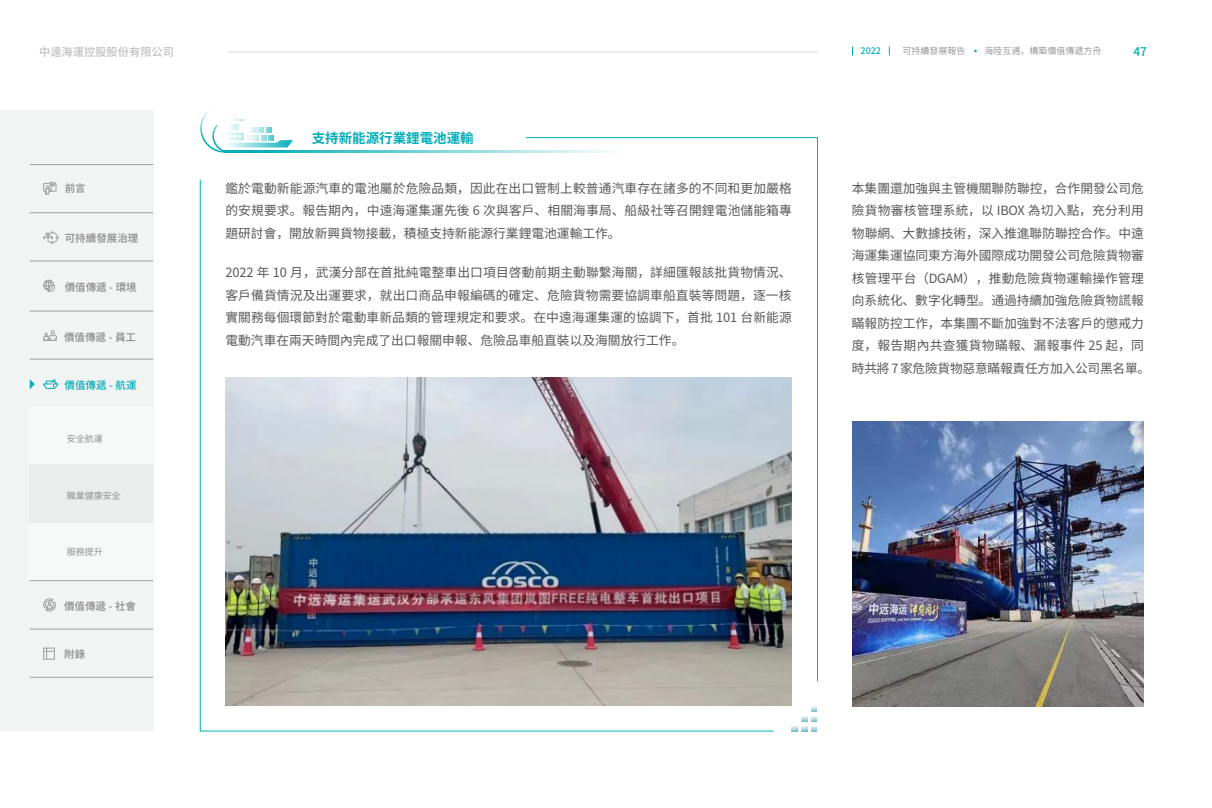
<style>
.page{position:relative;width:1212px;height:808px;background:#fff}
.page>*{position:absolute;margin:0;border:0;box-sizing:border-box;transform-origin:0 0}
.t1{font:700 13.5px "Source Han Sans SC";color:#00adb8}
.t2{font:12.75px/22.5px "Source Han Sans SC";color:#595757;text-align:justify}
.t3{font:500 12px "Source Han Sans SC";color:#00adb8}
.t4{font:500 11.25px "Source Han Sans SC";color:#bfc0c0}
.t5{font:500 10.5px "Source Han Sans SC";color:#898989}
.t6{font:500 10.5px "Source Han Sans SC";color:#00adb8}
.t7{font:300 9px "Source Han Sans SC";color:#727171}
.t8{font:9px "Source Han Sans SC";color:#898989}
.t9{font:500 9px "Source Han Sans SC";color:#00adb8}
</style>
<div class="page">
<div style="left:0;top:110px;width:153px;height:621px;background:#f2f3f3"></div>
<div style="left:30px;top:407px;width:123px;height:58px;background:#f7f8f8"></div>
<div style="left:30px;top:523px;width:123px;height:57px;background:#f7f8f8"></div>
<div style="left:30px;top:465px;width:123px;height:58px;background:#ebecec"></div>
<hr style="left:30px;top:164px;width:123px;height:1px;background:#9fa0a0">
<hr style="left:30px;top:580px;width:123px;height:1px;background:#9fa0a0">
<hr style="left:30px;top:629px;width:123px;height:1px;background:#9fa0a0">
<hr style="left:30px;top:677px;width:123px;height:1px;background:#9fa0a0">
<svg style="left:43px;top:182px;width:13px;height:13px"></svg>
<svg style="left:43px;top:598px;width:13px;height:14px"></svg>
<hr style="left:30px;top:261px;width:123px;height:1px;background:#9fa0a0">
<svg style="left:43px;top:280px;width:12px;height:13px"></svg>
<hr style="left:30px;top:311px;width:123px;height:1px;background:#9fa0a0">
<hr style="left:30px;top:359px;width:123px;height:1px;background:#9fa0a0">
<svg style="left:43px;top:380px;width:15px;height:9px"></svg>
<svg style="left:30px;top:379px;width:5px;height:10px"></svg>
<svg style="left:43px;top:330px;width:14px;height:11px"></svg>
<hr style="left:30px;top:212px;width:123px;height:1px;background:#9fa0a0">
<svg style="left:43px;top:230px;width:17px;height:15px"></svg>
<div style="left:43px;top:648px;width:12px;height:11px;border:1px solid #9fa0a0"></div>
<svg style="left:44px;top:648px;width:11px;height:11px"></svg>
<hr style="left:228px;top:52px;width:591px;height:1px;background:#dcdddd">
<svg style="left:200px;top:111px;width:93px;height:42px"></svg>
<hr style="left:224px;top:150px;width:399px;height:3px;background:#00adb8">
<svg style="left:525px;top:137px;width:293px;height:545px"></svg>
<svg style="left:199px;top:179px;width:575px;height:553px"></svg>
<img style="left:225px;top:377px;width:567px;height:328px">
<img style="left:852px;top:421px;width:292px;height:285px">
<svg style="left:792px;top:706px;width:25px;height:25px"></svg>
<p class="t4" style="left:39px;top:45px;width:136px">中遠海運控股股份有限公司</p>
<p class="t9" style="left:860px;top:46px;width:22px">2022</p>
<p class="t7" style="left:902px;top:46px;width:64px">可持續發展報告</p>
<p class="t7" style="left:984px;top:46px;width:118px">海陸互通，構築價值傳遞方舟</p>
<p class="t3" style="left:1133px;top:45px;width:15px">47</p>
<p class="t5" style="left:65px;top:182px;width:22px">前言</p>
<p class="t5" style="left:65px;top:232px;width:75px">可持續發展治理</p>
<p class="t5" style="left:65px;top:281px;width:73px">價值傳遞 - 環境</p>
<p class="t5" style="left:64px;top:331px;width:73px">價值傳遞 - 員工</p>
<p class="t6" style="left:65px;top:379px;width:73px">價值傳遞 - 航運</p>
<p class="t8" style="left:67px;top:434px;width:37px">安全航運</p>
<p class="t8" style="left:67px;top:490px;width:55px">職業健康安全</p>
<p class="t8" style="left:67px;top:546px;width:37px">服務提升</p>
<p class="t5" style="left:64px;top:600px;width:73px">價值傳遞 - 社會</p>
<p class="t5" style="left:64px;top:649px;width:22px">附錄</p>
<p class="t1" style="left:312px;top:130px;width:163px">支持新能源行業鋰電池運輸</p>
<p class="t2" style="left:225px;top:177px;width:568px">鑑於電動新能源汽車的電池屬於危險品類，因此在出口管制上較普通汽車存在諸多的不同和更加嚴格的安規要求。報告期內，中遠海運集運先後 6 次與客戶、相關海事局、船級社等召開鋰電池儲能箱專題研討會，開放新興貨物接載，積極支持新能源行業鋰電池運輸工作。</p>
<p class="t2" style="left:225px;top:262px;width:568px">2022 年 10 月，武漢分部在首批純電整車出口項目啓動前期主動聯繫海關，詳細匯報該批貨物情況、客戶備貨情況及出運要求，就出口商品申報編碼的確定、危險貨物需要協調車船直裝等問題，逐一核實關務每個環節對於電動車新品類的管理規定和要求。在中遠海運集運的協調下，首批 101 台新能源電動汽車在兩天時間內完成了出口報關申報、危險品車船直裝以及海關放行工作。</p>
<p class="t2" style="left:852px;top:177px;width:300px;text-align:left">本集團還加強與主管機關聯防聯控，合作開發公司危險貨物審核管理系統，以 IBOX 為切入點，充分利用物聯網、大數據技術，深入推進聯防聯控合作。中遠海運集運協同東方海外國際成功開發公司危險貨物審核管理平台（DGAM），推動危險貨物運輸操作管理向系統化、數字化轉型。通過持續加強危險貨物謊報瞞報防控工作，本集團不斷加強對不法客戶的懲戒力度，報告期內共查獲貨物瞞報、漏報事件 25 起，同時共將 7家危險貨物惡意瞞報責任方加入公司黑名單。</p>
</div>
